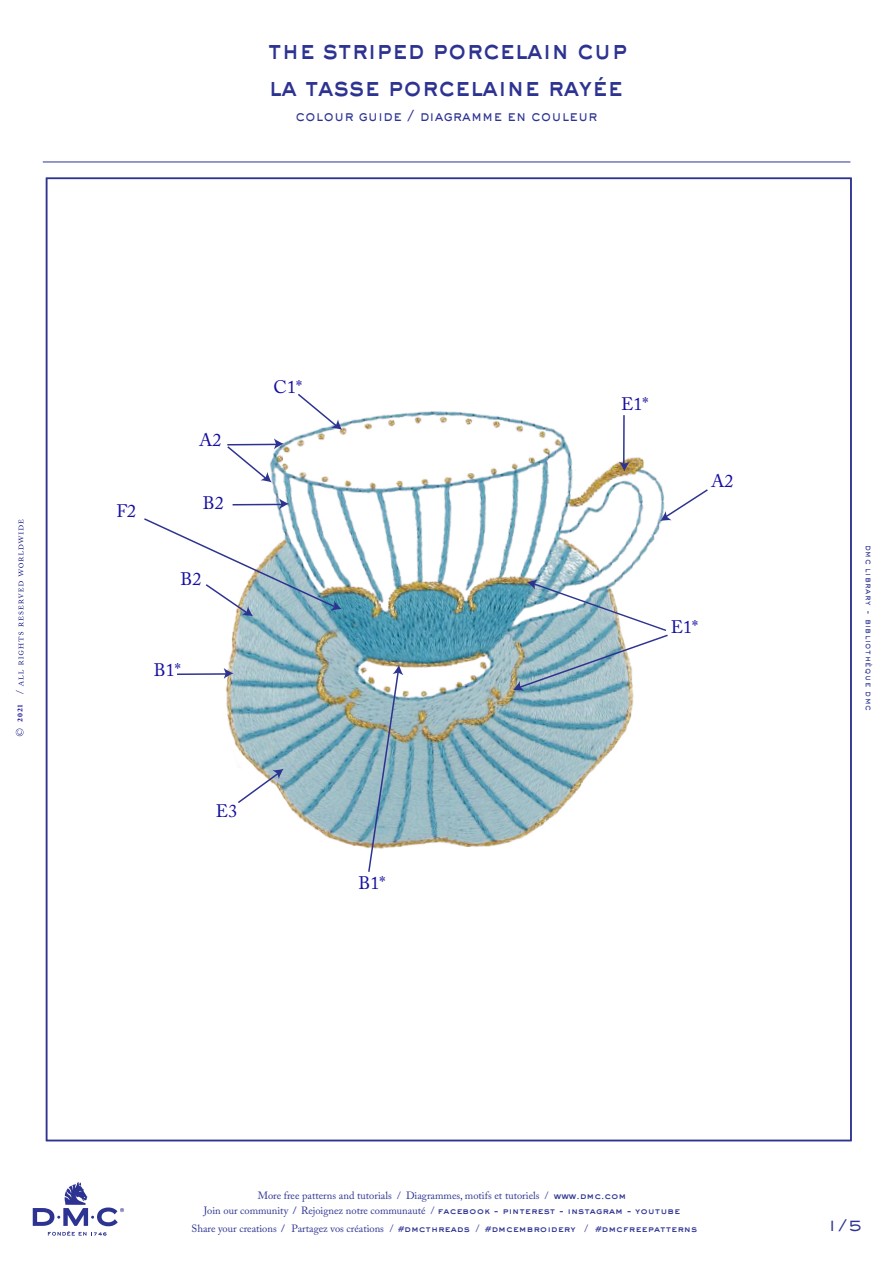
<style>
.page{position:relative;width:893px;height:1263px;background:#fff}
.page>*{position:absolute;margin:0;border:0;box-sizing:border-box;transform-origin:0 0}
.t1{font:800 27px "Sackers Gothic Std";letter-spacing:-.02em;color:#2d3391;scale:.85 1}
.t2{font:18px "Adobe Caslon Pro";color:#150e9f}
.t3{font:500 15.75px "Sackers Gothic Std";color:#2d3391}
.t4{font:500 15px "Sackers Gothic Std";letter-spacing:.01em;color:#2d3391;scale:.85 1}
.t5{font:10.5px "Adobe Caslon Pro";color:#2d3391}
.t6{font:500 9px "Sackers Gothic Std";letter-spacing:.08em;color:#2d3391;scale:.85 1}
.t7{font:700 7.5px "Adobe Garamond Pro";color:#150e9f}
.s1{font-family:"Sackers Gothic Std";font-weight:800;font-size:9px}
.s2{font-weight:600}
</style>
<div class="page">
<img style="left:15px;top:161px;width:837px;height:1075px">
<svg style="left:142px;top:392px;width:567px;height:481px"></svg>
<h1 class="t1" style="left:268px;top:31px;width:425px">the striped porcelain cup</h1>
<h1 class="t1" style="left:269px;top:68px;width:418px">la tasse porcelaine rayée</h1>
<h3 class="t4" style="left:296px;top:105px;width:357px">colour guide / diagramme en couleur</h3>
<p class="t7" style="left:16px;top:722px;width:19px;rotate:-90deg">2021</p>
<h2 class="t2" style="left:116px;top:500px;width:21px">F2</h2>
<h2 class="t2" style="left:199px;top:429px;width:24px">A2</h2>
<h2 class="t2" style="left:203px;top:492px;width:22px">B2</h2>
<h2 class="t2" style="left:180px;top:568px;width:22px">B2</h2>
<h2 class="t2" style="left:154px;top:659px;width:28px">B1*</h2>
<h2 class="t2" style="left:274px;top:376px;width:30px">C1*</h2>
<h2 class="t2" style="left:216px;top:800px;width:23px">E3</h2>
<h2 class="t2" style="left:359px;top:873px;width:28px">B1*</h2>
<h2 class="t2" style="left:621px;top:393px;width:29px">E1*</h2>
<h2 class="t2" style="left:711px;top:470px;width:24px">A2</h2>
<h2 class="t2" style="left:671px;top:617px;width:29px">E1*</h2>
<p class="t6" style="left:875px;top:545px;width:196px;rotate:90deg">dmc library - bibliothèque dmc</p>
<p class="t5" style="left:258px;top:1189px;width:370px">More free patterns and tutorials / Diagrammes, motifs et tutoriels / <span class="s1">www.dmc.com</span></p>
<p class="t5" style="left:191px;top:1222px;width:507px">Share your creations <span class="s2">/</span> Partagez vos créations / <span class="s1">#dmcthreads</span> / <span class="s1">#dmcembroidery</span> / <span class="s1">#dmcfreepatterns</span></p>
<p class="t5" style="left:204px;top:1204px;width:478px">Join our community <span class="s2">/</span> Rejoignez notre communauté / <span class="s1">facebook - pinterest - instagram - youtube</span></p>
<h3 class="t3" style="left:828px;top:1215px;width:36px">1/5</h3>
</div>
